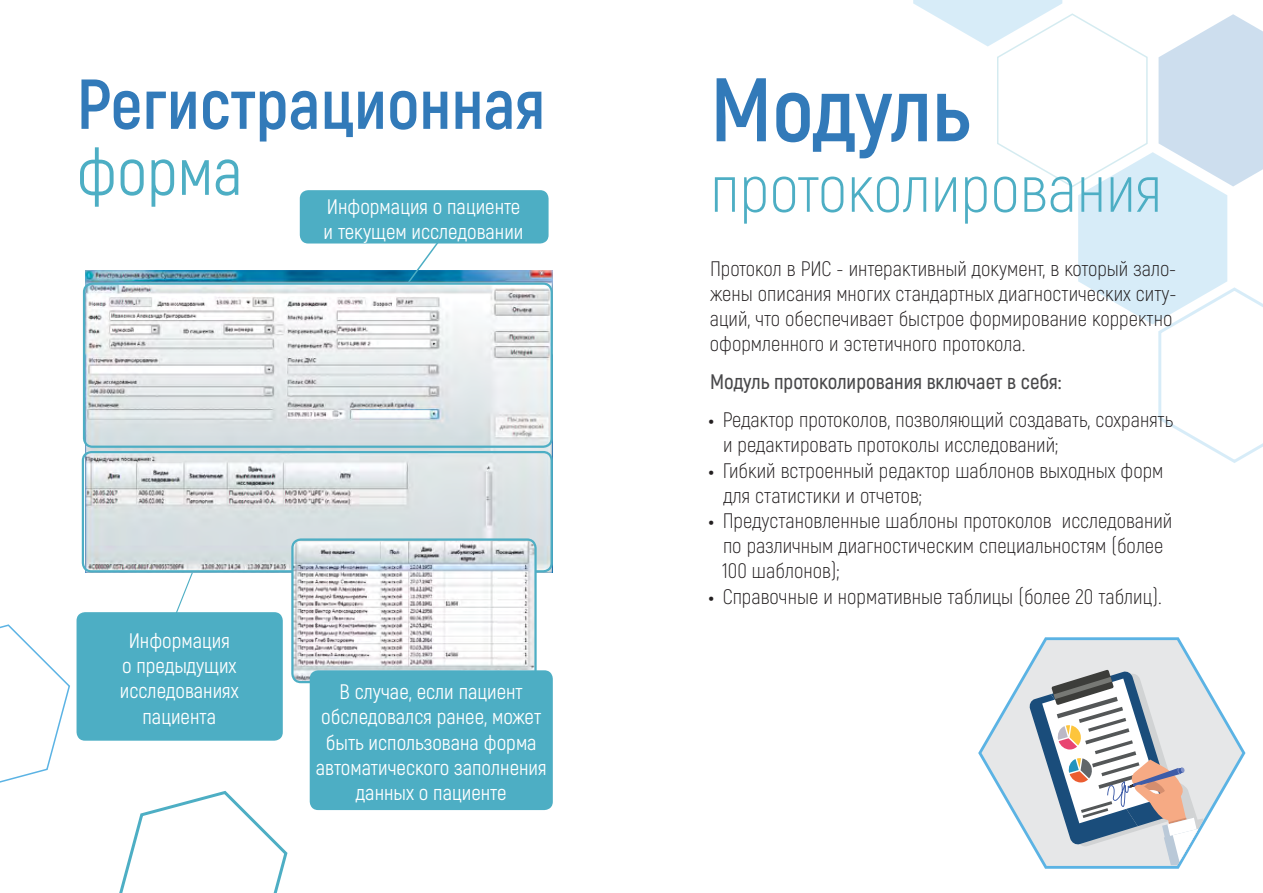
<style>
.page{position:relative;width:1263px;height:893px;background:#fff}
.page>*{position:absolute;margin:0;border:0;box-sizing:border-box;transform-origin:0 0}
.t1{font:700 90px "Akrobat";letter-spacing:-.01em;color:#327ab9}
.t2{font:700 70.5px "Akrobat";color:#327ab9}
.t3{font:300 66px "Akrobat";color:#4daec4}
.t4{font:66px "Akrobat";color:#4daec4}
.t5{font:300 21px/25.2px "Akrobat";color:#231f20}
.t6{font:21px/25.2px "Akrobat";color:#fff;text-align:center}
.t7{font:600 21px "Akrobat";color:#48484a}
.s1{font-weight:900}
</style>
<div class="page">
<svg style="left:0;top:624px;width:70px;height:159px"></svg>
<svg style="left:119px;top:790px;width:169px;height:103px"></svg>
<img style="left:85px;top:270px;width:468px;height:302px">
<div style="left:83px;top:282px;width:470px;height:166px;border:2px solid #4daec4;border-radius:9px"></div>
<div style="left:300px;top:190px;width:249px;height:54px;background:#4daec4;border-radius:9px"></div>
<svg style="left:407px;top:243px;width:35px;height:41px"></svg>
<div style="left:82px;top:451px;width:471px;height:121px;border:2px solid #4daec4;border-radius:9px"></div>
<svg style="left:173px;top:571px;width:21px;height:41px"></svg>
<div style="left:77px;top:612px;width:206px;height:129px;background:#4daec4;border-radius:9px"></div>
<img style="left:292px;top:540px;width:242px;height:142px">
<div style="left:291px;top:538px;width:246px;height:145px;border:2px solid #4daec4;border-radius:9px"></div>
<div style="left:310px;top:670px;width:243px;height:140px;background:#4daec4;border-radius:9px"></div>
<svg style="left:978px;top:637px;width:267px;height:232px"></svg>
<svg style="left:1029px;top:670px;width:187px;height:196px"></svg>
<svg style="left:913px;top:0;width:350px;height:463px"></svg>
<p class="t2" style="left:77px;top:60px;width:470px">Регистрационная</p>
<p class="t4" style="left:77px;top:132px;width:168px">форма</p>
<p class="t6" style="left:324px;top:194px;width:201px;text-align:left">Информация о пациенте и текущем исследовании</p>
<p class="t6" style="left:120px;top:628px;width:120px">Информация<br>о предыдущих исследованиях пациента</p>
<p class="t6" style="left:316px;top:679px;width:232px">В случае, если пациент обследовался ранее, может быть использована форма автоматического заполнения данных о пациенте</p>
<p class="t1" style="left:710px;top:54px;width:261px">Модуль</p>
<p class="t3" style="left:710px;top:150px;width:453px">протоколирования</p>
<p class="t5" style="left:710px;top:256px;width:468px">Протокол в РИС - интерактивный документ, в который зало&shy;жены описания многих стандартных диагностических ситу&shy;аций, что обеспечивает быстрое формирование корректно оформленного и эстетичного протокола.</p>
<p class="t7" style="left:710px;top:369px;width:353px">Модуль протоколирования включает в себя:</p>
<p class="t5" style="left:723px;top:407px;width:452px;text-indent:-14px"><span class="s1">•</span> Редактор протоколов, позволяющий создавать, сохранять и редактировать протоколы исследований;</p>
<p class="t5" style="left:723px;top:457px;width:442px;text-indent:-14px"><span class="s1">•</span> Гибкий встроенный редактор шаблонов выходных форм для статистики и отчетов;</p>
<p class="t5" style="left:722px;top:508px;width:452px;text-indent:-13px"><span class="s1">•</span> Предустановленные шаблоны протоколов исследований по различным диагностическим специальностям (более<br>100 шаблонов);</p>
<p class="t5" style="left:709px;top:583px;width:454px"><span class="s1">•</span> Справочные и нормативные таблицы (более 20 таблиц).</p>
</div>
